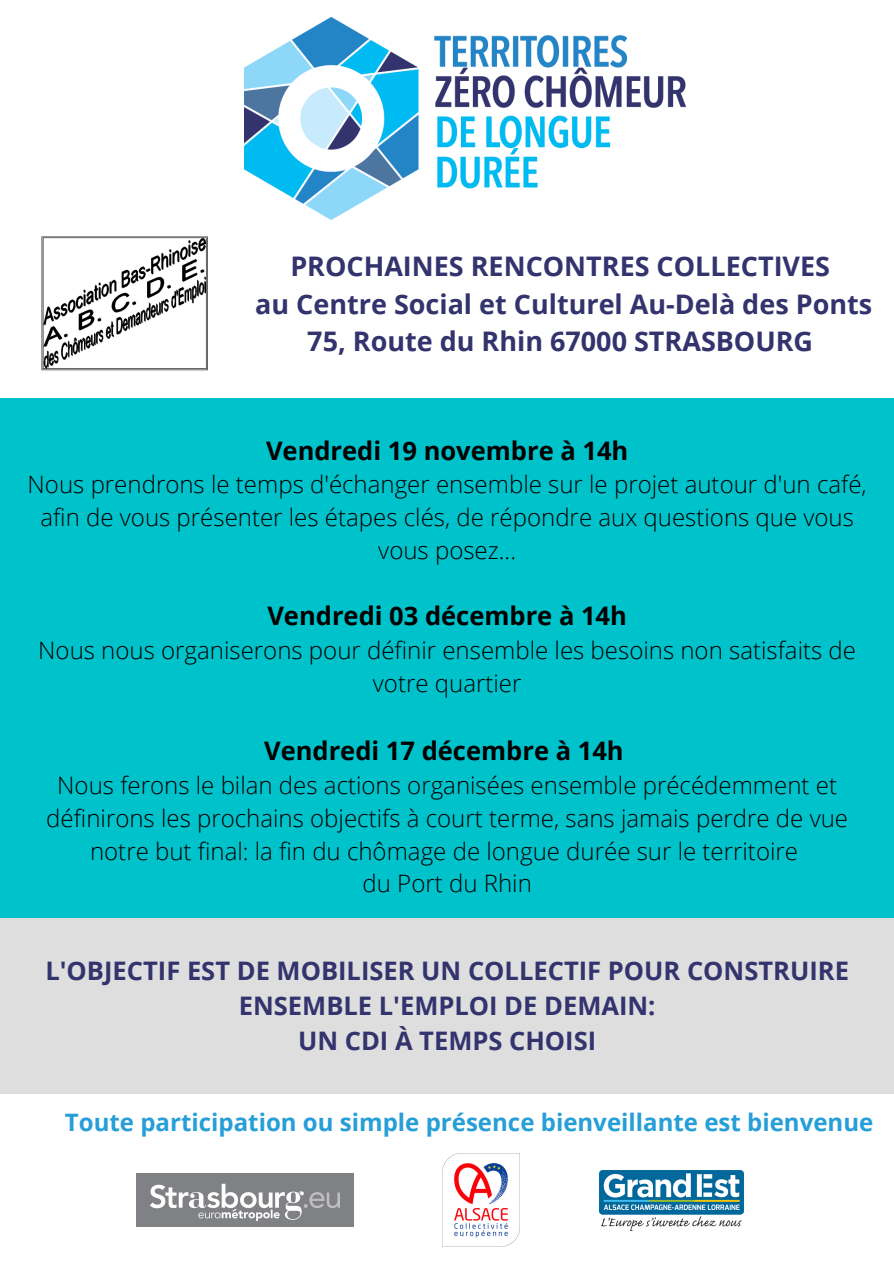
<style>
.page{position:relative;width:894px;height:1264px;background:#fff}
.page>*{position:absolute;margin:0;border:0;box-sizing:border-box;transform-origin:0 0}
.t1{font:700 27px "Open Sans";color:#33336e}
.t2{font:700 25.5px/35px "Open Sans";color:#33336e;text-align:center}
.t3{font:700 25.5px "Open Sans";color:#000}
.t4{font:300 24px/32.7px "Open Sans";color:#000;text-align:center}
.t5{font:700 24px "Open Sans";color:#269ed8}
</style>
<div class="page">
<img style="left:244px;top:18px;width:441px;height:201px">
<img style="left:41px;top:236px;width:167px;height:134px">
<div style="left:0;top:917px;width:893px;height:176px;background:#dededf"></div>
<div style="left:0;top:398px;width:893px;height:519px;background:#00c2cb"></div>
<img style="left:137px;top:1173px;width:216px;height:53px">
<img style="left:442px;top:1153px;width:77px;height:93px">
<img style="left:599px;top:1170px;width:145px;height:60px">
<p class="t1" style="left:290px;top:247px;width:541px">PROCHAINES RENCONTRES COLLECTIVES</p>
<p class="t1" style="left:255px;top:285px;width:618px">au Centre Social et Culturel Au-Delà des Ponts</p>
<p class="t1" style="left:307px;top:322px;width:507px">75, Route du Rhin 67000 STRASBOURG</p>
<p class="t3" style="left:266px;top:432px;width:364px">Vendredi 19 novembre à 14h</p>
<p class="t4" style="left:28px;top:468px;width:840px">Nous prendrons le temps d'échanger ensemble sur le projet autour d'un café,</p>
<p class="t4" style="left:40px;top:500px;width:814px">afin de vous présenter les étapes clés, de répondre aux questions que vous vous posez...</p>
<p class="t3" style="left:267px;top:598px;width:361px">Vendredi 03 décembre à 14h</p>
<p class="t4" style="left:38px;top:633px;width:819px">Nous nous organiserons pour définir ensemble les besoins non satisfaits de votre quartier</p>
<p class="t3" style="left:264px;top:733px;width:361px">Vendredi 17 décembre à 14h</p>
<p class="t4" style="left:46px;top:768px;width:803px">Nous ferons le bilan des actions organisées ensemble précédemment et définirons les prochains objectifs à court terme, sans jamais perdre de vue notre but final: la fin du chômage de longue durée sur le territoire</p>
<p class="t4" style="left:362px;top:866px;width:171px">du Port du Rhin</p>
<p class="t2" style="left:45px;top:952px;width:804px">L'OBJECTIF EST DE MOBILISER UN COLLECTIF POUR CONSTRUIRE<br>ENSEMBLE L'EMPLOI DE DEMAIN:</p>
<p class="t2" style="left:298px;top:1022px;width:299px">UN CDI À TEMPS CHOISI</p>
<p class="t5" style="left:65px;top:1105px;width:809px">Toute participation ou simple présence bienveillante est bienvenue</p>
</div>
